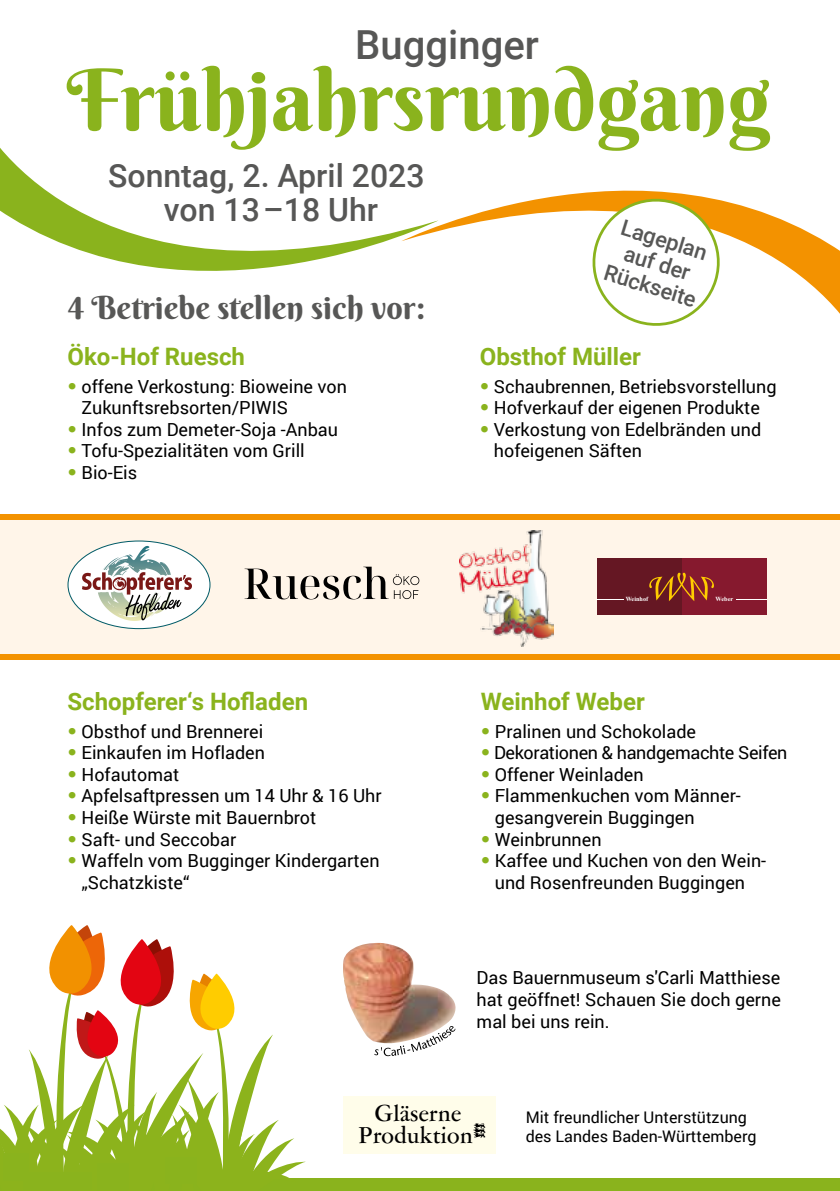
<style>
.page{position:relative;width:840px;height:1191px;background:#fff}
.page>*{position:absolute;margin:0;border:0;box-sizing:border-box;transform-origin:0 0}
.t1{font:85.2px "Berkshire Swash";color:#8ab31d}
.t2{font:500 40px "Roboto";color:#575756}
.t3{font:500 32px/34px "Roboto";color:#575756;text-align:center}
.t4{font:32px "Berkshire Swash";color:#575756}
.t5{font:500 26px/22.4px "Garamont Amst SH";letter-spacing:.02em;color:#000;text-align:center}
.t6{font:700 24px "Roboto";color:#8ab31d}
.t7{font:500 22px/24px "Roboto";color:#575756;text-align:center}
.t8{font:18px/21.6px "Roboto";color:#000}
.t9{font:18px "Roboto";letter-spacing:-.02em;color:#000}
.t10{font:16px/19.2px "Roboto";color:#000}
.t11{font:700 6.2px "Times New Roman";color:#fff}
.s1{font-family:"Mulish";color:#8ab31d}
</style>
<div class="page">
<div style="left:0;top:517px;width:839px;height:139px;background:#fff5e9"></div>
<div style="left:0;top:514px;width:839px;height:5px;background:#f39200"></div>
<div style="left:0;top:654px;width:839px;height:6px;background:#f39200"></div>
<svg style="left:343px;top:942px;width:113px;height:114px"></svg>
<img style="left:459px;top:531px;width:94px;height:115px">
<svg style="left:244px;top:566px;width:175px;height:33px"></svg>
<div style="left:608px;top:558px;width:158px;height:56px;background:#86192e"></div>
<div style="left:596px;top:558px;width:85px;height:56px;background:#651723"></div>
<svg style="left:649px;top:573px;width:64px;height:28px"></svg>
<svg style="left:596px;top:599px;width:27px;height:1px"></svg>
<hr style="left:735px;top:599px;width:31px;height:1px;background:#fff">
<div style="left:68px;top:541px;width:142px;height:87px;background:#fff;border-radius:50%"></div>
<svg style="left:82px;top:546px;width:110px;height:74px"></svg>
<div style="left:343px;top:1096px;width:153px;height:57px;background:#fffdea"></div>
<svg style="left:473px;top:1123px;width:12px;height:14px"></svg>
<svg style="left:0;top:148px;width:401px;height:123px"></svg>
<svg style="left:401px;top:193px;width:438px;height:120px"></svg>
<div style="left:0;top:1178px;width:839px;height:13px;background:#8ab31d"></div>
<svg style="left:0;top:925px;width:305px;height:253px"></svg>
<svg style="left:583px;top:190px;width:145px;height:136px"></svg>
<h2 class="t2" style="left:355px;top:17px;width:185px">Bugginger</h2>
<h1 class="t1" style="left:67px;top:47px;width:705px">Frühjahrsrundgang</h1>
<h3 class="t3" style="left:108px;top:157px;width:318px">Sonntag, 2. April 2023 von 13–18 Uhr</h3>
<h3 class="t4" style="left:67px;top:288px;width:359px">4 Betriebe stellen sich vor:</h3>
<h3 class="t6" style="left:67px;top:340px;width:179px">Öko-Hof Ruesch</h3>
<p class="t8" style="left:81px;top:375px;width:267px;text-indent:-14px"><span class="s1">•</span> offene Verkostung: Bioweine von<br>Zukunftsrebsorten/PIWIS</p>
<p class="t8" style="left:67px;top:418px;width:272px"><span class="s1">•</span> Infos zum Demeter-Soja -Anbau</p>
<p class="t8" style="left:67px;top:439px;width:238px"><span class="s1">•</span> Tofu-Spezialitäten vom Grill</p>
<p class="t8" style="left:67px;top:461px;width:71px"><span class="s1">•</span> Bio-Eis</p>
<h3 class="t6" style="left:67px;top:685px;width:242px">Schopferer‘s Hofladen</h3>
<p class="t8" style="left:67px;top:719px;width:197px"><span class="s1">•</span> Obsthof und Brennerei</p>
<p class="t8" style="left:67px;top:741px;width:199px"><span class="s1">•</span> Einkaufen im Hofladen</p>
<p class="t8" style="left:67px;top:763px;width:113px"><span class="s1">•</span> Hofautomat</p>
<p class="t8" style="left:67px;top:784px;width:315px"><span class="s1">•</span> Apfelsaftpressen um 14 Uhr &amp; 16 Uhr</p>
<p class="t8" style="left:67px;top:806px;width:250px"><span class="s1">•</span> Heiße Würste mit Bauernbrot</p>
<p class="t8" style="left:67px;top:827px;width:170px"><span class="s1">•</span> Saft- und Seccobar</p>
<p class="t8" style="left:81px;top:849px;width:299px;text-indent:-14px"><span class="s1">•</span> Waffeln vom Bugginger Kindergarten „Schatzkiste“</p>
<p class="t7" style="left:622px;top:214px;width:97px;rotate:17deg">Lageplan auf der<br>Rückseite</p>
<h3 class="t6" style="left:479px;top:340px;width:163px">Obsthof Müller</h3>
<p class="t8" style="left:479px;top:375px;width:298px"><span class="s1">•</span> Schaubrennen, Betriebsvorstellung</p>
<p class="t8" style="left:479px;top:396px;width:281px"><span class="s1">•</span> Hofverkauf der eigenen Produkte</p>
<p class="t8" style="left:493px;top:418px;width:269px;text-indent:-14px"><span class="s1">•</span> Verkostung von Edelbränden und hofeigenen Säften</p>
<p class="t11" style="left:625px;top:595px;width:24px">Weinhof</p>
<p class="t11" style="left:715px;top:595px;width:19px">Weber</p>
<h3 class="t6" style="left:480px;top:685px;width:165px">Weinhof Weber</h3>
<p class="t8" style="left:480px;top:719px;width:217px"><span class="s1">•</span> Pralinen und Schokolade</p>
<p class="t9" style="left:480px;top:740px;width:308px"><span class="s1">•</span> Dekorationen &amp; handgemachte Seifen</p>
<p class="t8" style="left:480px;top:763px;width:164px"><span class="s1">•</span> Offener Weinladen</p>
<p class="t8" style="left:494px;top:784px;width:247px;text-indent:-14px"><span class="s1">•</span> Flammenkuchen vom Männer&shy;gesangverein Buggingen</p>
<p class="t8" style="left:480px;top:827px;width:122px"><span class="s1">•</span> Weinbrunnen</p>
<p class="t8" style="left:480px;top:849px;width:287px;text-align:center"><span class="s1">•</span> Kaffee und Kuchen von den Wein&shy;und Rosenfreunden Buggingen</p>
<p class="t8" style="left:476px;top:966px;width:305px;text-align:justify">Das Bauernmuseum s'Carli Matthiese hat geöffnet! Schauen Sie doch gerne mal bei uns rein.</p>
<h3 class="t5" style="left:358px;top:1102px;width:115px">Gläserne<br>Produktion</h3>
<p class="t10" style="left:525px;top:1107px;width:232px">Mit freundlicher Unterstützung des Landes Baden-Württemberg</p>
</div>
